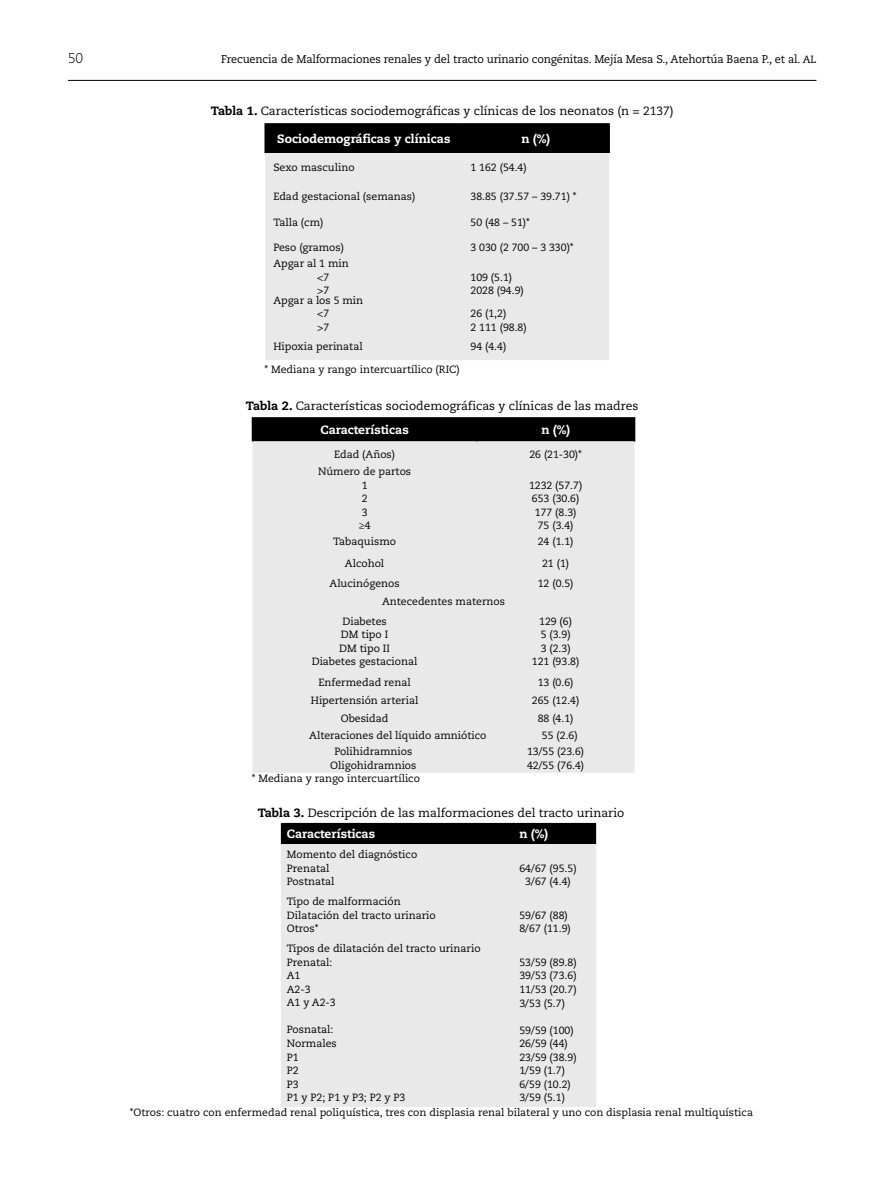
<style>
.page{position:relative;width:893px;height:1191px;background:#fff}
.page>*{position:absolute;margin:0;border:0;box-sizing:border-box;transform-origin:0 0}
.t1{font:300 14.25px "Caecilia LT Std";color:#000}
.t2{font:12px "Caecilia LT Std";color:#000}
.t3{font:800 12px "Caecilia LT Std";color:#fff}
.t4{font:11.25px "Caecilia LT Std";letter-spacing:-.015em;color:#000}
.t5{font:10.5px/13.5px "Caecilia LT Std";color:#000}
.s1{font-size:10.5px}
.s2{font-weight:800}
</style>
<div class="page">
<hr style="left:68px;top:80px;width:748px;height:1px;background:#000">
<div style="left:265px;top:153px;width:344px;height:207px;background:#e9e9e9"></div>
<hr style="left:264px;top:124px;width:2px;height:29px;background:#000">
<div style="left:266px;top:124px;width:342px;height:29px;background:#000"></div>
<hr style="left:608px;top:124px;width:2px;height:29px;background:#000">
<hr style="left:264px;top:123px;width:198px;height:1px;background:#000">
<hr style="left:462px;top:123px;width:148px;height:1px;background:#000">
<div style="left:252px;top:441px;width:383px;height:332px;background:#e9e9e9"></div>
<div style="left:252px;top:418px;width:383px;height:23px;background:#000"></div>
<hr style="left:252px;top:417px;width:225px;height:1px;background:#000">
<hr style="left:477px;top:417px;width:158px;height:1px;background:#000">
<div style="left:281px;top:823px;width:315px;height:21px;background:#000"></div>
<div style="left:281px;top:844px;width:315px;height:263px;background:#e9e9e9"></div>
<h1 class="t1" style="left:68px;top:50px;width:17px">50</h1>
<p class="t4" style="left:221px;top:53px;width:597px">Frecuencia de Malformaciones renales y del tracto urinario congénitas. Mejía Mesa S., Atehortúa Baena P., et al. <span class="s1">AL</span></p>
<p class="t2" style="left:211px;top:104px;width:464px"><span class="s2">Tabla 1.</span> Características sociodemográficas y clínicas de los neonatos (n = 2137)</p>
<p class="t3" style="left:277px;top:131px;width:175px">Sociodemográficas y clínicas</p>
<p class="t3" style="left:521px;top:131px;width:30px">n (%)</p>
<p class="t5" style="left:273px;top:161px;width:83px">Sexo masculino</p>
<p class="t5" style="left:471px;top:161px;width:58px">1 162 (54.4)</p>
<p class="t5" style="left:273px;top:189px;width:144px">Edad gestacional (semanas)</p>
<p class="t5" style="left:471px;top:189px;width:108px">38.85 (37.57 – 39.71) *</p>
<p class="t5" style="left:273px;top:216px;width:52px">Talla (cm)</p>
<p class="t5" style="left:471px;top:216px;width:61px">50 (48 – 51)*</p>
<p class="t5" style="left:273px;top:240px;width:72px">Peso (gramos)</p>
<p class="t5" style="left:471px;top:240px;width:105px">3 030 (2 700 – 3 330)*</p>
<p class="t5" style="left:317px;top:257px;width:33px;text-indent:-44px">Apgar al 1 min &lt;7<br>&gt;7</p>
<p class="t5" style="left:471px;top:270px;width:55px">109 (5.1)<br>2028 (94.9)</p>
<p class="t5" style="left:317px;top:294px;width:48px;text-indent:-44px">Apgar a los 5 min &lt;7<br>&gt;7</p>
<p class="t5" style="left:471px;top:307px;width:58px">26 (1,2)<br>2 111 (98.8)</p>
<p class="t5" style="left:273px;top:340px;width:91px">Hipoxia perinatal</p>
<p class="t5" style="left:471px;top:340px;width:37px">94 (4.4)</p>
<p class="t5" style="left:264px;top:362px;width:197px">* Mediana y rango intercuartílico (RIC)</p>
<p class="t2" style="left:246px;top:398px;width:394px"><span class="s2">Tabla 2.</span> Características sociodemográficas y clínicas de las madres</p>
<p class="t3" style="left:320px;top:423px;width:90px">Características</p>
<p class="t3" style="left:541px;top:423px;width:30px">n (%)</p>
<p class="t5" style="left:334px;top:448px;width:63px">Edad (Años)</p>
<p class="t5" style="left:529px;top:448px;width:54px">26 (21-30)*</p>
<p class="t5" style="left:318px;top:465px;width:95px;text-align:center">Número de partos<br>1<br>2<br>3<br>≥4</p>
<p class="t5" style="left:529px;top:478px;width:55px;text-align:center">1232 (57.7)<br>653 (30.6)<br>177 (8.3)<br>75 (3.4)</p>
<p class="t5" style="left:333px;top:535px;width:64px">Tabaquismo</p>
<p class="t5" style="left:538px;top:535px;width:37px">24 (1.1)</p>
<p class="t5" style="left:345px;top:556px;width:41px">Alcohol</p>
<p class="t5" style="left:542px;top:556px;width:29px">21 (1)</p>
<p class="t5" style="left:330px;top:576px;width:72px">Alucinógenos</p>
<p class="t5" style="left:538px;top:576px;width:37px">12 (0.5)</p>
<p class="t5" style="left:342px;top:591px;width:164px;line-height:20.1px;text-indent:40px">Antecedentes maternos<br>Diabetes</p>
<p class="t5" style="left:312px;top:628px;width:107px;text-align:center">DM tipo I<br>DM tipo II<br>Diabetes gestacional</p>
<p class="t5" style="left:532px;top:614px;width:49px;text-align:center">129 (6)<br>5 (3.9)<br>3 (2.3)<br>121 (93.8)</p>
<p class="t5" style="left:318px;top:675px;width:94px">Enfermedad renal</p>
<p class="t5" style="left:538px;top:675px;width:37px">13 (0.6)</p>
<p class="t5" style="left:311px;top:694px;width:109px">Hipertensión arterial</p>
<p class="t5" style="left:532px;top:694px;width:49px">265 (12.4)</p>
<p class="t5" style="left:341px;top:712px;width:49px">Obesidad</p>
<p class="t5" style="left:538px;top:712px;width:37px">88 (4.1)</p>
<p class="t5" style="left:309px;top:728px;width:179px">Alteraciones del líquido amniótico</p>
<p class="t5" style="left:542px;top:728px;width:37px">55 (2.6)</p>
<p class="t5" style="left:330px;top:745px;width:88px;text-align:center">Polihidramnios<br>Oligohidramnios</p>
<p class="t5" style="left:527px;top:745px;width:59px">13/55 (23.6)<br>42/55 (76.4)</p>
<p class="t5" style="left:252px;top:771px;width:170px">* Mediana y rango intercuartílico</p>
<p class="t2" style="left:258px;top:806px;width:368px"><span class="s2">Tabla 3.</span> Descripción de las malformaciones del tracto urinario</p>
<p class="t3" style="left:287px;top:826px;width:90px">Características</p>
<p class="t3" style="left:519px;top:826px;width:30px">n (%)</p>
<p class="t5" style="left:287px;top:848px;width:132px">Momento del diagnóstico<br>Prenatal<br>Postnatal</p>
<p class="t5" style="left:519px;top:861px;width:59px;text-align:center">64/67 (95.5)<br>3/67 (4.4)</p>
<p class="t5" style="left:287px;top:895px;width:150px">Tipo de malformación<br>Dilatación del tracto urinario<br>Otros*</p>
<p class="t5" style="left:519px;top:908px;width:53px">59/67 (88)<br>8/67 (11.9)</p>
<p class="t5" style="left:287px;top:942px;width:195px">Tipos de dilatación del tracto urinario<br>Prenatal:<br>A1<br>A2-3<br>A1 y A2-3</p>
<p class="t5" style="left:287px;top:1023px;width:120px">Posnatal:<br>Normales<br>P1<br>P2<br>P3<br>P1 y P2; P1 y P3; P2 y P3</p>
<p class="t5" style="left:519px;top:955px;width:59px;text-align:justify">53/59 (89.8)<br>39/53 (73.6)<br>11/53 (20.7)<br>3/53 (5.7)</p>
<p class="t5" style="left:519px;top:1023px;width:59px">59/59 (100)<br>26/59 (44)<br>23/59 (38.9)<br>1/59 (1.7)<br>6/59 (10.2)<br>3/59 (5.1)</p>
<p class="t5" style="left:130px;top:1105px;width:625px">*Otros: cuatro con enfermedad renal poliquística, tres con displasia renal bilateral y uno con displasia renal multiquística</p>
</div>
